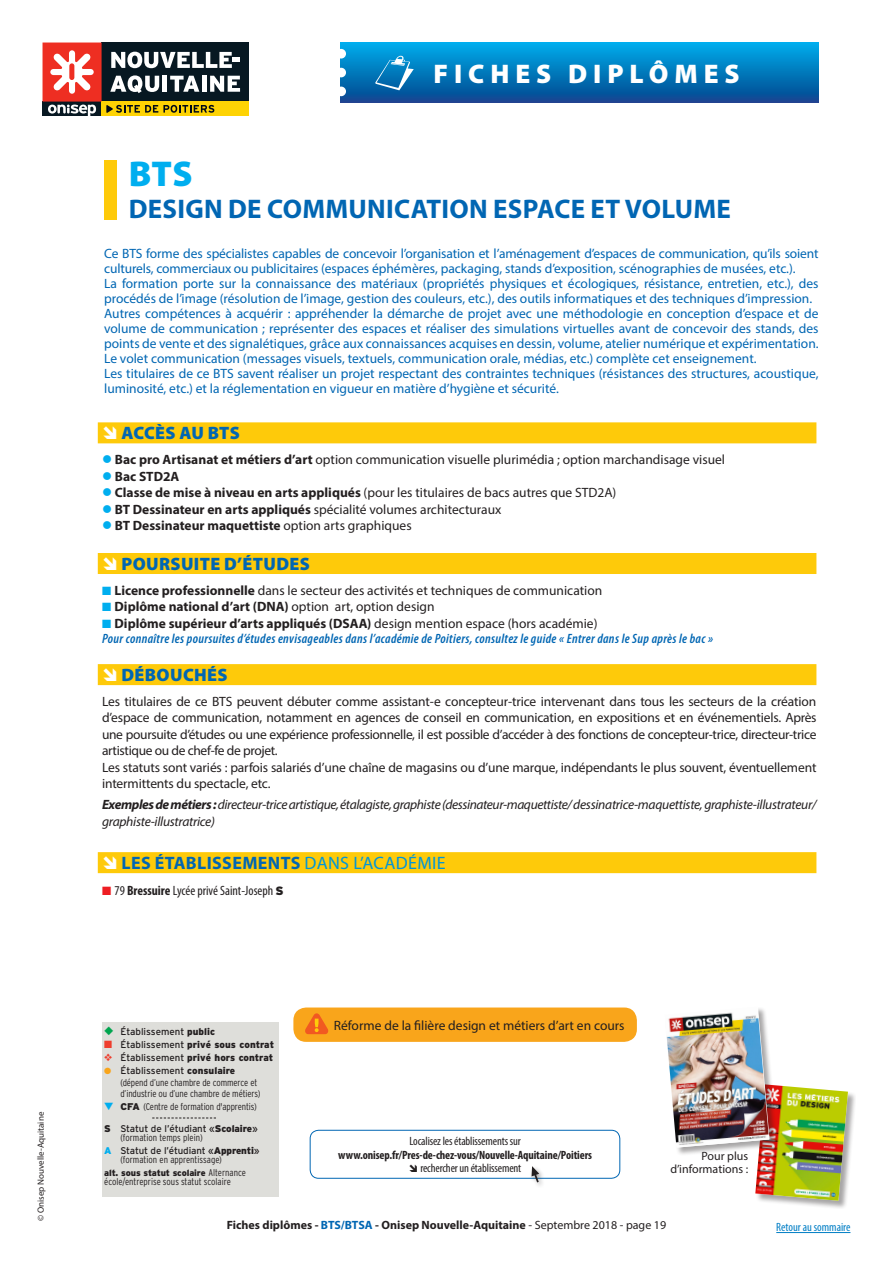
<style>
.page{position:relative;width:893px;height:1263px;background:#fff}
.page>*{position:absolute;margin:0;border:0;box-sizing:border-box;transform-origin:0 0}
.t1{font:900 36px "Myriad Pro";color:#00aeef}
.t2{font:700 27px "Myriad Pro";letter-spacing:.01em;color:#0166b3}
.t3{font:900 27px "Myriad Pro";letter-spacing:.22em;color:#fff}
.t4{font:700 18px "Myriad Pro";letter-spacing:.02em;color:#0166b3}
.t5{font:900 18px "Myriad Pro";letter-spacing:.02em;color:#0166b3}
.t6{font:900 18px "Myriad Pro";color:#0166b3}
.t7{font:13.5px/15px "Myriad Pro";color:#0166b3}
.t8{font:13.5px/16.5px "Myriad Pro";color:#231f20;text-align:justify}
.t9{font:700 13.5px "Myriad Pro";color:#231f20}
.t10{font:italic 13.5px/16.5px "Myriad Pro";letter-spacing:-.03em;color:#231f20}
.t11{font:italic 600 condensed 13.5px "Myriad Pro";letter-spacing:.025em;color:#0166b3}
.t12{font:condensed 13.5px "Myriad Pro";color:#231f20}
.t13{font:700 12px "Myriad Pro";color:#231f20}
.t14{font:700 condensed 12px "Myriad Pro";letter-spacing:-.01em;color:#231f20}
.t15{font:condensed 12px "Myriad Pro";letter-spacing:-.01em;color:#231f20}
.t16{font:12px "Myriad Pro";color:#231f20}
.t17{font:condensed 12px "Myriad Pro";color:#007ec5}
.Para{font:300 condensed 9.75px "Interstate";letter-spacing:-.01em;color:#231f20}
.t18{font:9.75px "Interstate";letter-spacing:-.01em;color:#231f20}
.t19{font:900 9.75px "Interstate";color:#231f20}
.Para-2{font:900 9px "Interstate";letter-spacing:-.01em;color:#231f20}
.t20{font:9px "Myriad Pro";color:#231f20}
.s1{color:#00aeef}
.s2{font-weight:700}
.s3{font-weight:400}
.s4{font-weight:400;color:#0095d9}
.s5{color:#ee1d23}
.s6{font-family:"Interstate";font-weight:900;font-stretch:normal;font-size:12px}
.s7{font-weight:900}
.s8{color:#ef3e2e}
.s9{color:#f9a51b}
.s10{font-weight:900;font-stretch:normal}
.s11{font-weight:900;color:#00aeef}
.s12{font-weight:300;font-stretch:condensed;font-size:9.75px}
.s13{color:#0166b3}
</style>
<div class="page">
<hr style="left:776px;top:1232px;width:74px;height:1px;background:#007ec5">
<svg style="left:340px;top:43px;width:479px;height:60px;background:#0378bb"></svg>
<div style="left:104px;top:160px;width:13px;height:60px;background:#feca0a"></div>
<div style="left:336px;top:87px;width:10px;height:9px;background:#fff;border-radius:50%"></div>
<div style="left:336px;top:68px;width:10px;height:9px;background:#fff;border-radius:50%"></div>
<div style="left:336px;top:49px;width:10px;height:10px;background:#fff;border-radius:50%"></div>
<svg style="left:375px;top:56px;width:39px;height:34px"></svg>
<div style="left:755px;top:1084px;width:101px;height:125px;background:#231f20;opacity:.4"></div>
<div style="left:98px;top:422px;width:718px;height:21px;background:#feca0a"></div>
<div style="left:98px;top:553px;width:718px;height:21px;background:#feca0a"></div>
<div style="left:98px;top:664px;width:718px;height:21px;background:#feca0a"></div>
<div style="left:98px;top:852px;width:718px;height:21px;background:#feca0a"></div>
<div style="left:310px;top:1130px;width:310px;height:49px;border:1px solid #0166b3;border-radius:9px"></div>
<div style="left:529px;top:1164px;width:16px;height:24px;background:#231f20;opacity:.4"></div>
<svg style="left:531px;top:1166px;width:8px;height:16px"></svg>
<div style="left:102px;top:43px;width:147px;height:59px;background:#071822"></div>
<div style="left:102px;top:102px;width:147px;height:14px;background:#fed304"></div>
<svg style="left:43px;top:43px;width:197px;height:73px"></svg>
<div style="left:293px;top:1007px;width:344px;height:35px;background:#f9a51b;border-radius:13px"></div>
<svg style="left:305px;top:1013px;width:23px;height:21px"></svg>
<div style="left:102px;top:1022px;width:177px;height:175px;background:#dededa"></div>
<svg style="left:152px;top:1117px;width:64px;height:1px"></svg>
<img style="left:677px;top:1061px;width:171px;height:140px">
<img style="left:666px;top:1008px;width:103px;height:140px">
<p class="t20" style="left:35px;top:1221px;width:111px;rotate:-90deg">© Onisep Nouvelle-Aquitaine</p>
<p class="t3" style="left:433px;top:58px;width:308px">FICHES DIPLÔMES</p>
<p class="t1" style="left:129px;top:154px;width:65px">BTS</p>
<p class="t2" style="left:129px;top:191px;width:604px">DESIGN DE COMMUNICATION ESPACE ET VOLUME</p>
<p class="t7" style="left:104px;top:246px;width:716px">Ce BTS forme des spécialistes capables de concevoir l’organisation et l’aménagement d’espaces de communication, qu’ils soient culturels, commerciaux ou publicitaires (espaces éphémères, packaging, stands d’exposition, scénographies de musées, etc.).</p>
<p class="t7" style="left:104px;top:276px;width:716px">La formation porte sur la connaissance des matériaux (propriétés physiques et écologiques, résistance, entretien, etc.), des procédés de l’image (résolution de l’image, gestion des couleurs, etc.), des outils informatiques et des techniques d’impression.</p>
<p class="t7" style="left:104px;top:306px;width:716px;text-align:justify">Autres compétences à acquérir : appréhender la démarche de projet avec une méthodologie en conception d’espace et de volume de communication ; représenter des espaces et réaliser des simulations virtuelles avant de concevoir des stands, des points de vente et des signalétiques, grâce aux connaissances acquises en dessin, volume, atelier numérique et expérimentation.</p>
<p class="t7" style="left:104px;top:351px;width:654px">Le volet communication (messages visuels, textuels, communication orale, médias, etc.) complète cet enseignement.</p>
<p class="t7" style="left:104px;top:366px;width:716px">Les titulaires de ce BTS savent réaliser un projet respectant des contraintes techniques (résistances des structures, acoustique, luminosité, etc.) et la réglementation en vigueur en matière d’hygiène et sécurité.</p>
<p class="t6" style="left:121px;top:423px;width:120px">ACCÈS AU BTS</p>
<p class="t8" style="left:102px;top:451px;width:624px"><span class="s1">●</span> <span class="s2">Bac pro Artisanat et métiers d’art</span> option communication visuelle plurimédia ; option marchandisage visuel</p>
<p class="t9" style="left:102px;top:467px;width:79px"><span class="s1">●</span> Bac STD2A</p>
<p class="t8" style="left:102px;top:484px;width:516px"><span class="s1">●</span> <span class="s2">Classe de mise à niveau en arts appliqués</span> (pour les titulaires de bacs autres que STD2A)</p>
<p class="t8" style="left:102px;top:501px;width:401px"><span class="s1">●</span> <span class="s2">BT Dessinateur en arts appliqués</span> spécialité volumes architecturaux</p>
<p class="t9" style="left:102px;top:517px;width:311px"><span class="s1">●</span> BT Dessinateur maquettiste <span class="s3">option arts graphiques</span></p>
<p class="t5" style="left:121px;top:553px;width:190px">POURSUITE D’ÉTUDES</p>
<p class="t8" style="left:102px;top:582px;width:502px"><span class="s1">■</span> <span class="s2">Licence professionnelle</span> dans le secteur des activités et techniques de communication</p>
<p class="t9" style="left:102px;top:598px;width:334px"><span class="s1">■</span> Diplôme national d’art (DNA) <span class="s3">option art, option design</span></p>
<p class="t9" style="left:102px;top:614px;width:497px"><span class="s1">■</span> Diplôme supérieur d’arts appliqués (DSAA) <span class="s3">design mention espace (hors académie)</span></p>
<p class="t11" style="left:102px;top:631px;width:612px">Pour connaître les poursuites d’études envisageables dans l’académie de Poitiers, consultez le guide « Entrer dans le Sup après le bac »</p>
<p class="t5" style="left:121px;top:664px;width:108px">DÉBOUCHÉS</p>
<p class="t8" style="left:102px;top:693px;width:716px">Les titulaires de ce BTS peuvent débuter comme assistant-e concepteur-trice intervenant dans tous les secteurs de la création d’espace de communication, notamment en agences de conseil en communication, en expositions et en événementiels. Après une poursuite d’études ou une expérience professionnelle, il est possible d’accéder à des fonctions de concepteur-trice, directeur-trice artistique ou de chef-fe de projet.</p>
<p class="t8" style="left:102px;top:759px;width:716px">Les statuts sont variés : parfois salariés d’une chaîne de magasins ou d’une marque, indépendants le plus souvent, éventuellement intermittents du spectacle, etc.</p>
<p class="t10" style="left:102px;top:796px;width:716px"><span class="s2">Exemples de métiers :</span> directeur-trice artistique, étalagiste, graphiste (dessinateur-maquettiste/ dessinatrice-maquettiste, graphiste-illustrateur/ graphiste-illustratrice)</p>
<p class="t4" style="left:121px;top:851px;width:326px">LES ÉTABLISSEMENTS <span class="s4">DANS L’ACADÉMIE</span></p>
<p class="t12" style="left:102px;top:883px;width:183px"><span class="s5">■</span> 79 <span class="s2">Bressuire</span> Lycée privé Saint-Joseph <span class="s6">S</span></p>
<p class="t18" style="left:120px;top:1025px;width:96px">Établissement <span class="s7">public</span></p>
<p class="t19" style="left:104px;top:1038px;width:171px"><span class="s8">■</span> <span class="s3">Établissement</span> privé sous contrat</p>
<p class="t19" style="left:104px;top:1052px;width:171px"><span class="s8">❖</span> <span class="s3">Établissement</span> privé hors contrat</p>
<p class="t18" style="left:104px;top:1065px;width:133px"><span class="s9">●</span> Établissement <span class="s7">consulaire</span></p>
<p class="Para" style="left:120px;top:1076px;width:138px">(dépend d’une chambre de commerce et</p>
<p class="Para" style="left:120px;top:1087px;width:142px">d’industrie ou d’une chambre de métiers)</p>
<p class="Para" style="left:104px;top:1100px;width:154px"><span class="s1">▼</span> <span class="s10">CFA</span> (Centre de formation d'apprentis)</p>
<p class="t18" style="left:104px;top:1122px;width:155px"><span class="s7">S</span> Statut de l’étudiant «<span class="s7">Scolaire</span>»</p>
<p class="Para" style="left:120px;top:1131px;width:84px">(formation temps plein)</p>
<p class="t18" style="left:104px;top:1144px;width:157px"><span class="s11">A</span> Statut de l’étudiant «<span class="s7">Apprenti</span>»</p>
<p class="Para" style="left:120px;top:1153px;width:103px">(formation en apprentissage)</p>
<p class="Para-2" style="left:104px;top:1167px;width:143px">alt. sous statut scolaire <span class="s12">Alternance</span></p>
<p class="Para" style="left:104px;top:1176px;width:128px">école/entreprise sous statut scolaire</p>
<p class="t8" style="left:334px;top:1017px;width:292px">Réforme de la filière design et métiers d’art en cours</p>
<p class="t15" style="left:409px;top:1134px;width:113px">Localisez les établissements sur</p>
<p class="t14" style="left:338px;top:1147px;width:255px">www.onisep.fr/Pres-de-chez-vous/Nouvelle-Aquitaine/Poitiers</p>
<p class="t15" style="left:420px;top:1161px;width:102px">rechercher un établissement</p>
<p class="t16" style="left:701px;top:1148px;width:48px">Pour plus</p>
<p class="t16" style="left:670px;top:1162px;width:79px">d’informations :</p>
<p class="t13" style="left:227px;top:1217px;width:441px">Fiches diplômes - <span class="s13">BTS/BTSA</span> - Onisep Nouvelle-Aquitaine <span class="s3">- Septembre 2018 - page 19</span></p>
<p class="t17" style="left:776px;top:1220px;width:76px">Retour au sommaire</p>
</div>
